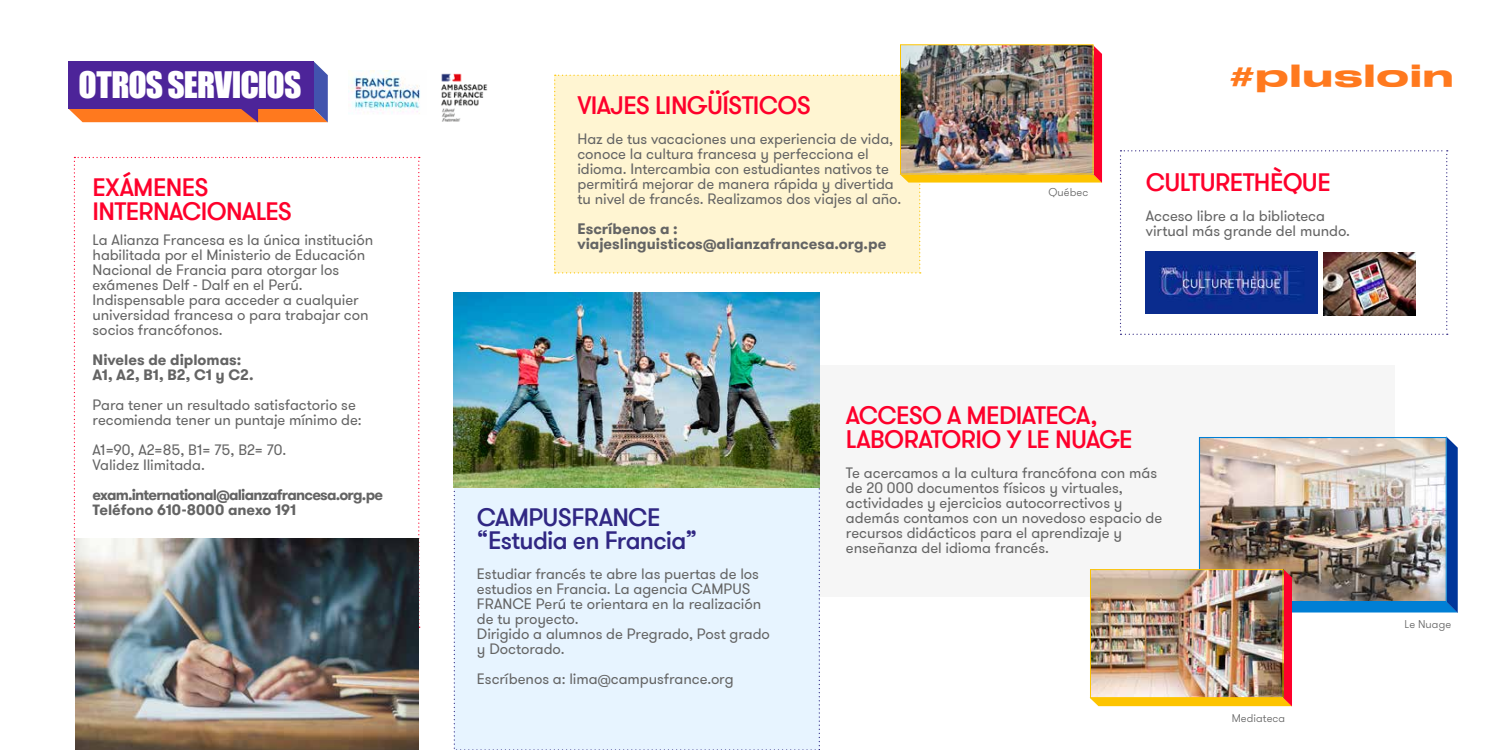
<style>
.page{position:relative;width:1500px;height:750px;background:#fff}
.page>*{position:absolute;margin:0;border:0;box-sizing:border-box;transform-origin:0 0}
.t1{font:33.62px "Impact";letter-spacing:-.025em;color:#fff}
.t2{font:32px "Stretch Pro";letter-spacing:.03em;color:#ff791e;scale:1.1 1}
.t3{font:500 25px/23.8px "GT Walsheim Pro";letter-spacing:-.03em;color:#fe002b}
.t4{font:500 25px/23.8px "GT Walsheim Pro";letter-spacing:-.03em;color:#302783}
.t5{font:15px/15px "GT Walsheim Pro";letter-spacing:-.005em;color:#646464}
.t6{font:700 15px/15px "GT Walsheim Pro";letter-spacing:-.005em;color:#646464}
.t7{font:700 15px/15px "GT Walsheim Pro";letter-spacing:-.05em;color:#646464}
.t8{font:300 11.25px "GT Walsheim Pro";letter-spacing:.005em;color:#646464}
</style>
<div class="page">
<div style="left:771px;top:365px;width:623px;height:231px;background:#f6f6f6"></div>
<svg style="left:74px;top:157px;width:346px;height:471px"></svg>
<svg style="left:1120px;top:150px;width:328px;height:185px"></svg>
<div style="left:454px;top:487px;width:365px;height:263px;background:#e7f4ff"></div>
<svg style="left:69px;top:61px;width:259px;height:61px;background:#db7743"></svg>
<div style="left:68px;top:61px;width:246px;height:48px;background:#4d2499"></div>
<img style="left:348px;top:70px;width:72px;height:44px">
<img style="left:441px;top:73px;width:47px;height:49px">
<img style="left:1090px;top:436px;width:368px;height:270px">
<img style="left:1092px;top:571px;width:189px;height:125px">
<div style="left:1090px;top:569px;width:193px;height:129px;border:1px solid #fdc400"></div>
<svg style="left:554px;top:45px;width:548px;height:229px"></svg>
<img style="left:902px;top:46px;width:189px;height:126px">
<img style="left:1145px;top:252px;width:172px;height:62px">
<img style="left:453px;top:292px;width:366px;height:195px">
<img style="left:1323px;top:252px;width:93px;height:63px">
<img style="left:75px;top:538px;width:344px;height:212px">
<h1 class="t1" style="left:79px;top:64px;width:224px">OTROS SERVICIOS</h1>
<h2 class="t2" style="left:1229px;top:52px;width:205px">#plusloin</h2>
<h3 class="t3" style="left:577px;top:94px;width:235px">VIAJES LINGÜÍSTICOS</h3>
<p class="t5" style="left:577px;top:131px;width:325px">Haz de tus vacaciones una experiencia de vida, conoce la cultura francesa y perfecciona el idioma. Intercambia con estudiantes nativos te permitirá mejorar de manera rápida y divertida tu nivel de francés. Realizamos dos viajes al año.</p>
<p class="t6" style="left:577px;top:221px;width:310px">Escríbenos a : viajeslinguisticos@alianzafrancesa.org.pe</p>
<h3 class="t3" style="left:1146px;top:171px;width:187px">CULTURETHÈQUE</h3>
<p class="t5" style="left:1146px;top:208px;width:206px">Acceso libre a la biblioteca virtual más grande del mundo.</p>
<h3 class="t3" style="left:93px;top:176px;width:201px">EXÁMENES<br>INTERNACIONALES</h3>
<p class="t5" style="left:93px;top:232px;width:282px">La Alianza Francesa es la única institución habilitada por el Ministerio de Educación Nacional de Francia para otorgar los exámenes Delf - Dalf en el Perú.<br>Indispensable para acceder a cualquier universidad francesa o para trabajar con socios francófonos.</p>
<p class="t6" style="left:93px;top:352px;width:163px">Niveles de diplomas:<br>A1, A2, B1, B2, C1 y C2.</p>
<p class="t5" style="left:93px;top:397px;width:271px">Para tener un resultado satisfactorio se recomienda tener un puntaje mínimo de:</p>
<p class="t5" style="left:93px;top:442px;width:195px">A1=90, A2=85, B1= 75, B2= 70.<br>Validez Ilimitada.</p>
<p class="t7" style="left:93px;top:487px;width:292px">exam.international@alianzafrancesa.org.pe<br>Teléfono 610-8000 anexo 191</p>
<p class="t8" style="left:1048px;top:185px;width:42px">Québec</p>
<h3 class="t3" style="left:846px;top:404px;width:288px">ACCESO A MEDIATECA,<br>LABORATORIO Y LE NUAGE</h3>
<p class="t5" style="left:846px;top:466px;width:318px">Te acercamos a la cultura francófona con más de 20 000 documentos físicos y virtuales, actividades y ejercicios autocorrectivos y además contamos con un novedoso espacio de recursos didácticos para el aprendizaje y enseñanza del idioma francés.</p>
<h3 class="t4" style="left:477px;top:506px;width:222px">CAMPUSFRANCE “Estudia en Francia”</h3>
<p class="t5" style="left:477px;top:567px;width:295px">Estudiar francés te abre las puertas de los estudios en Francia. La agencia CAMPUS<br>FRANCE Perú te orientara en la realización de tu proyecto.<br>Dirigido a alumnos de Pregrado, Post grado y Doctorado.</p>
<p class="t5" style="left:477px;top:672px;width:258px">Escríbenos a: lima@campusfrance.org</p>
<p class="t8" style="left:1405px;top:617px;width:48px">Le Nuage</p>
<p class="t8" style="left:1232px;top:711px;width:55px">Mediateca</p>
</div>
